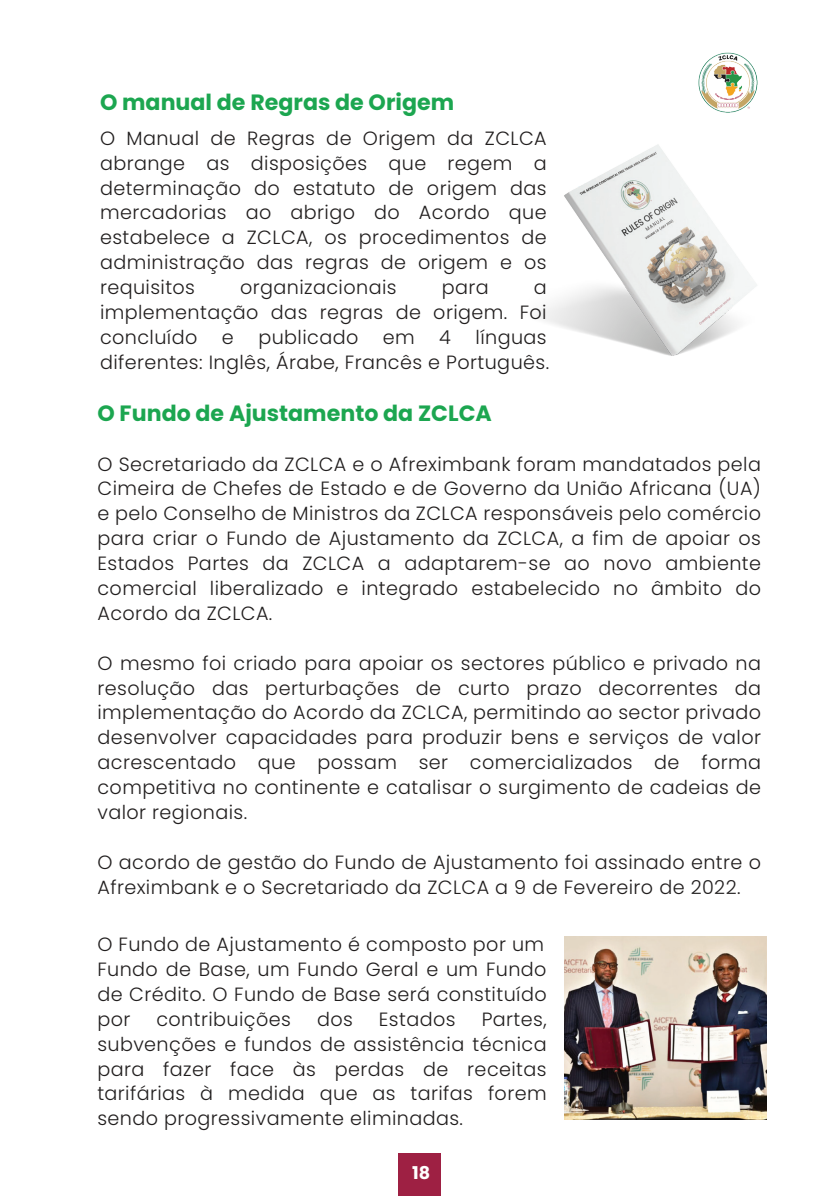
<style>
.page{position:relative;width:836px;height:1196px;background:#fff}
.page>*{position:absolute;margin:0;border:0;box-sizing:border-box;transform-origin:0 0}
.t1{font:700 22.2px "Poppins";color:#1ca650}
.t2{font:300 19.2px/24.8px "Poppins";letter-spacing:.02em;color:#211e1e;text-align:justify}
.t3{font:700 17.6px "Poppins";color:#fff}
</style>
<div class="page">
<div style="left:398px;top:1152px;width:42px;height:43px;background:#9e2043"></div>
<img style="left:539px;top:144px;width:218px;height:212px">
<img style="left:564px;top:936px;width:202px;height:183px">
<img style="left:698px;top:52px;width:60px;height:61px">
<p class="t1" style="left:100px;top:89px;width:355px">O manual de Regras de Origem</p>
<p class="t2" style="left:100px;top:126px;width:448px">O Manual de Regras de Origem da ZCLCA abrange as disposições que regem a determinação do estatuto de origem das mercadorias ao abrigo do Acordo que estabelece a ZCLCA, os procedimentos de administração das regras de origem e os requisitos</p>
<p class="t2" style="left:240px;top:275px;width:158px">organizacionais</p>
<p class="t2" style="left:441px;top:275px;width:48px">para</p>
<p class="t2" style="left:100px;top:275px;width:448px;text-indent:433px">a implementação das regras de origem. Foi concluído</p>
<p class="t2" style="left:100px;top:325px;width:450px;text-align:right">línguas<br>diferentes: Inglês, Árabe, Francês e Português.</p>
<p class="t1" style="left:97px;top:400px;width:396px">O Fundo de Ajustamento da ZCLCA</p>
<p class="t2" style="left:97px;top:451px;width:664px">O Secretariado da ZCLCA e o Afreximbank foram mandatados pela Cimeira de Chefes de Estado e de Governo da União Africana (UA) e pelo Conselho de Ministros da ZCLCA responsáveis pelo comércio para criar o Fundo de Ajustamento da ZCLCA, a fim de apoiar os Estados Partes da ZCLCA a adaptarem-se ao novo ambiente comercial liberalizado e integrado estabelecido no âmbito do Acordo da ZCLCA.</p>
<p class="t2" style="left:97px;top:650px;width:664px">O mesmo foi criado para apoiar os sectores público e privado na resolução das perturbações de curto prazo decorrentes da implementação do Acordo da ZCLCA, permitindo ao sector privado desenvolver capacidades para produzir bens e serviços de valor acrescentado que possam ser comercializados de forma competitiva no continente e catalisar o surgimento de cadeias de valor regionais.</p>
<p class="t2" style="left:97px;top:849px;width:664px">O acordo de gestão do Fundo de Ajustamento foi assinado entre o<br>Afreximbank e o Secretariado da ZCLCA a 9 de Fevereiro de 2022.</p>
<p class="t2" style="left:222px;top:325px;width:13px">e</p>
<p class="t2" style="left:258px;top:325px;width:101px">publicado</p>
<p class="t2" style="left:382px;top:325px;width:33px">em</p>
<p class="t2" style="left:439px;top:325px;width:13px">4</p>
<p class="t2" style="left:97px;top:931px;width:450px;text-align:left">O Fundo de Ajustamento é composto por um<br>Fundo de Base, um Fundo Geral e um Fundo de Crédito. O Fundo de Base será constituído por</p>
<p class="t2" style="left:156px;top:1006px;width:136px">contribuições</p>
<p class="t2" style="left:317px;top:1006px;width:37px">dos</p>
<p class="t2" style="left:379px;top:1006px;width:78px">Estados</p>
<p class="t2" style="left:97px;top:1006px;width:450px;text-indent:384px">Partes, subvenções e fundos de assistência técnica para fazer face às perdas de receitas tarifárias à medida que as tarifas forem sendo progressivamente eliminadas.</p>
<p class="t3" style="left:412px;top:1162px;width:20px">18</p>
</div>
